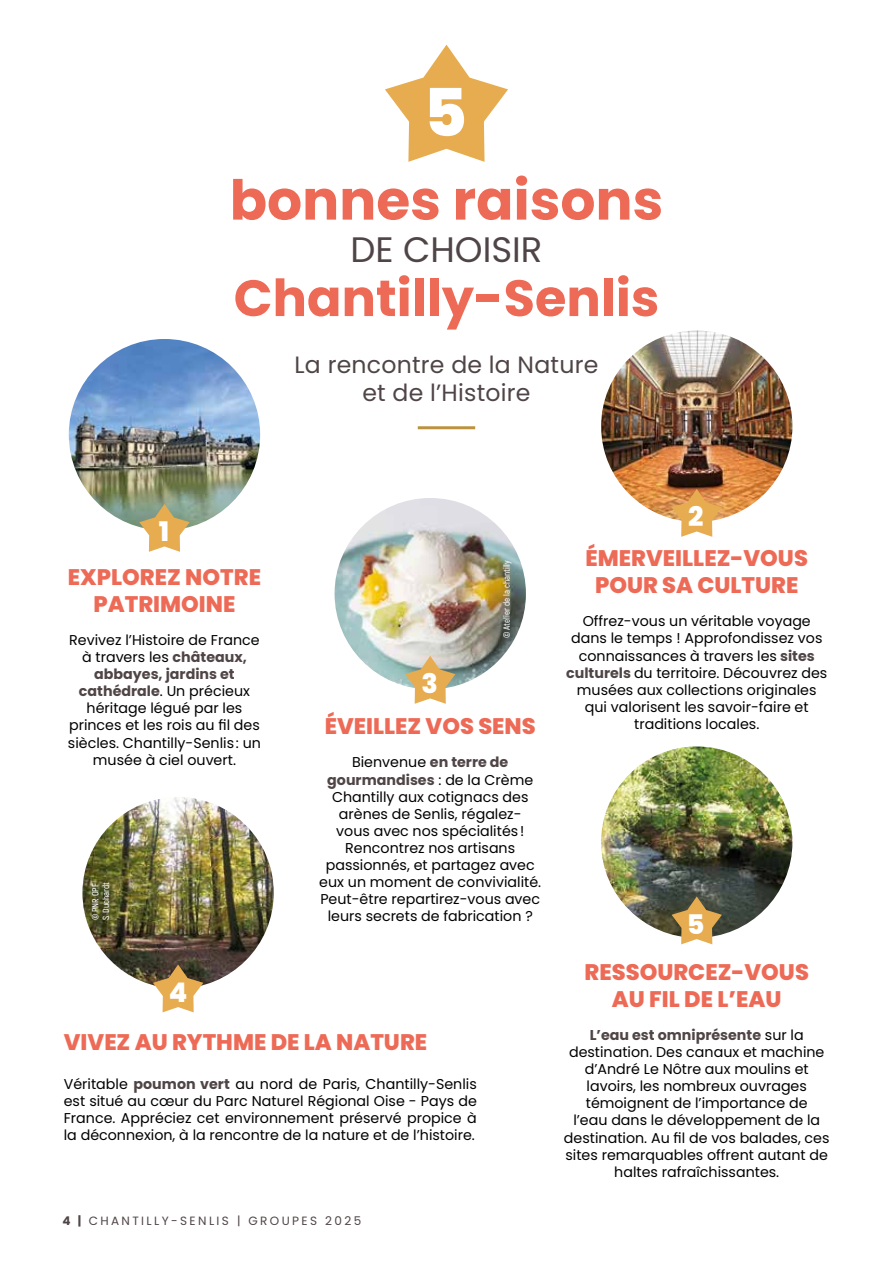
<style>
.page{position:relative;width:893px;height:1263px;background:#fff}
.page>*{position:absolute;margin:0;border:0;box-sizing:border-box;transform-origin:0 0}
.t1{font:800 66px "Poppins";color:#fff}
.t2{font:700 55.05px "Poppins";color:#ed6a56}
.t3{font:700 51px "Poppins";color:#ed6a56}
.t4{font:35.4px "Poppins";color:#504546}
.t5{font:800 27px "Poppins";color:#fff}
.t6{font:23.55px/28.3px "Poppins";letter-spacing:.01em;color:#504546;text-align:center}
.t7{font:800 22.5px/27px "Poppins";color:#ed6a56;text-align:center}
.t8{font:14.25px/17.1px "Poppins";color:#000;text-align:center}
.t9{font:12px "Poppins";letter-spacing:.2em;color:#504546}
.t10{font:600 9px/10.8px "Akrobat";color:#fff}
.s1{font-weight:700;color:#504546}
.s2{font-weight:700}
</style>
<div class="page">
<img style="left:69px;top:339px;width:191px;height:191px;border-radius:96px">
<img style="left:335px;top:498px;width:191px;height:191px;border-radius:96px">
<img style="left:601px;top:746px;width:191px;height:192px;border-radius:96px">
<img style="left:601px;top:330px;width:191px;height:192px;border-radius:96px">
<img style="left:82px;top:797px;width:192px;height:191px;border-radius:96px">
<hr style="left:418px;top:426px;width:57px;height:3px;background:#bb923f">
<svg style="left:385px;top:45px;width:123px;height:117px"></svg>
<svg style="left:405px;top:656px;width:50px;height:48px"></svg>
<svg style="left:672px;top:489px;width:50px;height:48px"></svg>
<svg style="left:672px;top:896px;width:50px;height:48px;background:#aa8e58"></svg>
<svg style="left:153px;top:964px;width:50px;height:48px"></svg>
<svg style="left:139px;top:504px;width:51px;height:48px"></svg>
<h1 class="t1" style="left:424px;top:75px;width:45px">5</h1>
<h3 class="t5" style="left:159px;top:516px;width:12px">1</h3>
<h2 class="t2" style="left:230px;top:168px;width:435px">bonnes raisons</h2>
<h3 class="t4" style="left:351px;top:229px;width:193px">DE CHOISIR</h3>
<h3 class="t3" style="left:234px;top:269px;width:427px">Chantilly-Senlis</h3>
<h3 class="t6" style="left:295px;top:350px;width:305px">La rencontre de la Nature et de l’Histoire</h3>
<h3 class="t5" style="left:688px;top:501px;width:17px">2</h3>
<h3 class="t7" style="left:68px;top:563px;width:195px">EXPLOREZ NOTRE<br>PATRIMOINE</h3>
<p class="t8" style="left:68px;top:631px;width:195px">Revivez l’Histoire de France à travers les <span class="s1">châteaux, abbayes, jardins et cathédrale</span>. Un précieux héritage légué par les princes et les rois au fil des siècles. Chantilly-Senlis: un musée à ciel ouvert.</p>
<p class="t10" style="left:90px;top:920px;width:40px;rotate:-90deg">© PNR OPF<br>S. Duchardt</p>
<h3 class="t5" style="left:169px;top:977px;width:20px">4</h3>
<h3 class="t5" style="left:422px;top:668px;width:18px">3</h3>
<p class="t10" style="left:501px;top:638px;width:80px;rotate:-90deg">© Atelier de la chantilly</p>
<h3 class="t7" style="left:325px;top:713px;width:213px">ÉVEILLEZ VOS SENS</h3>
<p class="t8" style="left:319px;top:754px;width:223px">Bienvenue <span class="s1">en terre de gourmandises</span> : de la Crème<br>Chantilly aux cotignacs des arènes de Senlis, régalez-<br>vous avec nos spécialités!<br>Rencontrez nos artisans passionnés, et partagez avec eux un moment de convivialité.<br>Peut-être repartirez-vous avec leurs secrets de fabrication ?</p>
<h3 class="t7" style="left:64px;top:1029px;width:365px">VIVEZ AU RYTHME DE LA NATURE</h3>
<p class="t8" style="left:64px;top:1075px;width:415px;text-align:justify">Véritable <span class="s1">poumon vert</span> au nord de Paris, Chantilly-Senlis est situé au cœur du Parc Naturel Régional Oise - Pays de France. Appréciez cet environnement préservé propice à la déconnexion, à la rencontre de la nature et de l’histoire.</p>
<p class="t9" style="left:62px;top:1214px;width:300px"><span class="s2">4 |</span> CHANTILLY-SENLIS | GROUPES 2025</p>
<h3 class="t7" style="left:586px;top:545px;width:224px">ÉMERVEILLEZ-VOUS<br>POUR SA CULTURE</h3>
<p class="t8" style="left:566px;top:613px;width:263px">Offrez-vous un véritable voyage dans le temps ! Approfondissez vos connaissances à travers les <span class="s1">sites culturels</span> du territoire. Découvrez des musées aux collections originales qui valorisent les savoir-faire et traditions locales.</p>
<h3 class="t5" style="left:687px;top:909px;width:19px">5</h3>
<h3 class="t7" style="left:585px;top:958px;width:226px">RESSOURCEZ-VOUS<br>AU FIL DE L’EAU</h3>
<p class="t8" style="left:564px;top:1026px;width:267px"><span class="s1">L’eau est omniprésente</span> sur la destination. Des canaux et machine d’André Le Nôtre aux moulins et lavoirs, les nombreux ouvrages témoignent de l’importance de<br>l’eau dans le développement de la destination. Au fil de vos balades, ces sites remarquables offrent autant de haltes rafraîchissantes.</p>
</div>
